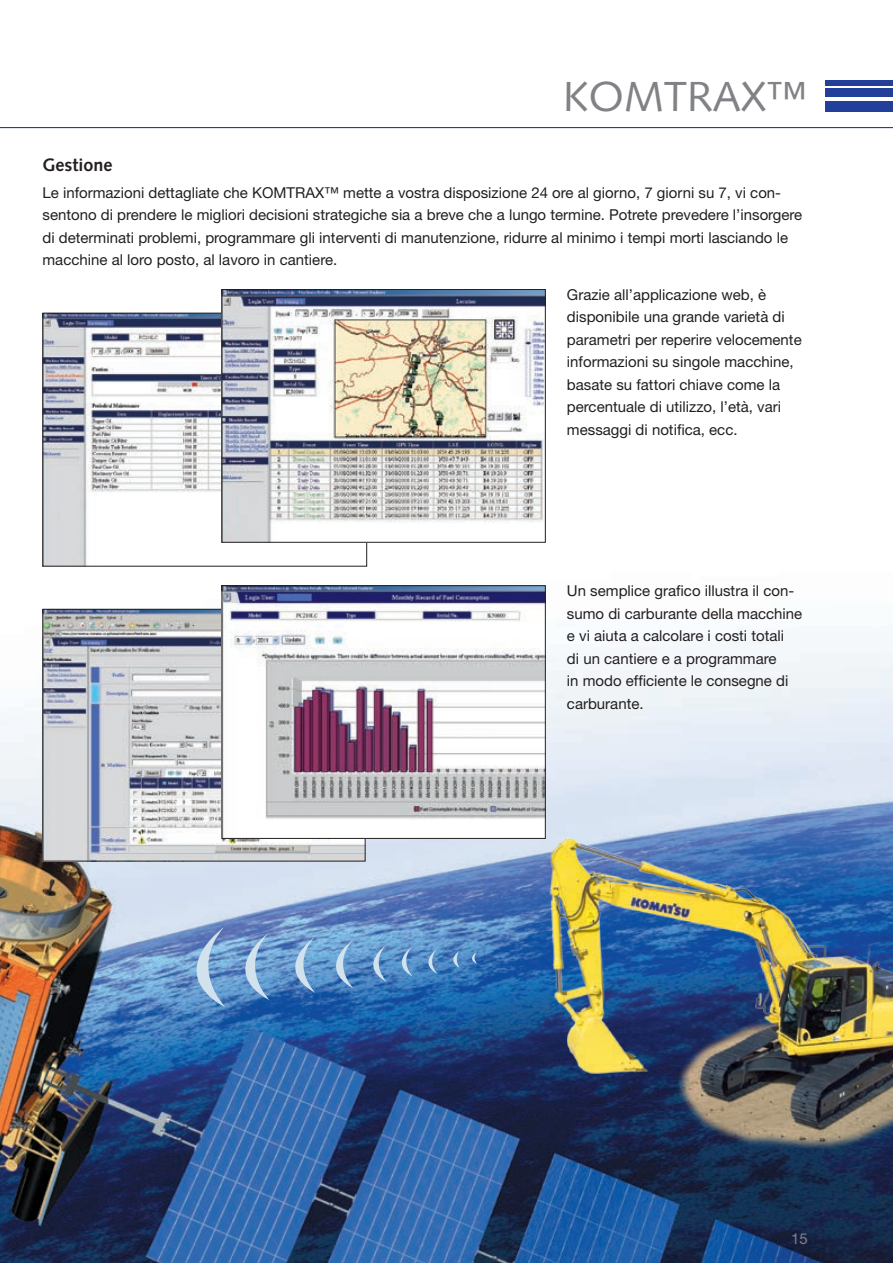
<style>
.page{position:relative;width:893px;height:1263px;background:#fff}
.page>*{position:absolute;margin:0;border:0;box-sizing:border-box;transform-origin:0 0}
.t1{font:42px "Syntax LTCE";color:#808285}
.t2{font:700 18px "Syntax LTCE";color:#231f20}
.t3{font:15px/22.5px "Helvetica Neue LT Pro";color:#231f20}
.t4{font:15px "Helvetica Neue LT Pro";color:#808285}
</style>
<div class="page">
<img style="left:0;top:527px;width:893px;height:736px">
<hr style="left:0;top:127px;width:893px;height:1px;background:#223f99">
<div style="left:825px;top:101px;width:68px;height:10px;background:#223f99"></div>
<div style="left:825px;top:89px;width:68px;height:8px;background:#223f99"></div>
<div style="left:825px;top:80px;width:68px;height:5px;background:#223f99"></div>
<svg style="left:161px;top:927px;width:276px;height:81px"></svg>
<svg style="left:446px;top:951px;width:14px;height:17px"></svg>
<svg style="left:466px;top:952px;width:11px;height:12px"></svg>
<img style="left:531px;top:812px;width:362px;height:345px">
<img style="left:45px;top:315px;width:320px;height:249px">
<img style="left:45px;top:611px;width:318px;height:248px">
<img style="left:224px;top:291px;width:320px;height:250px">
<div style="left:222px;top:289px;width:324px;height:254px;border:1px solid #231f20"></div>
<img style="left:224px;top:587px;width:320px;height:250px">
<div style="left:222px;top:585px;width:324px;height:254px;border:1px solid #231f20"></div>
<h1 class="t1" style="left:563px;top:72px;width:246px">KOMTRAX™</h1>
<p class="t2" style="left:43px;top:154px;width:71px">Gestione</p>
<p class="t3" style="left:43px;top:181px;width:761px">Le informazioni dettagliate che KOMTRAX™ mette a vostra disposizione 24 ore al giorno, 7 giorni su 7, vi con&shy;sentono di prendere le migliori decisioni strategiche sia a breve che a lungo termine. Potrete prevedere l’insorgere di determinati problemi, programmare gli interventi di manutenzione, ridurre al minimo i tempi morti lasciando le macchine al loro posto, al lavoro in cantiere.</p>
<p class="t3" style="left:567px;top:283px;width:236px">Grazie all’applicazione web, è disponibile una grande varietà di parametri per reperire velocemente informazioni su singole macchine, basate su fattori chiave come la percentuale di utilizzo, l’età, vari messaggi di notifica, ecc.</p>
<p class="t3" style="left:567px;top:579px;width:237px">Un semplice grafico illustra il con&shy;sumo di carburante della macchine e vi aiuta a calcolare i costi totali<br>di un cantiere e a programmare<br>in modo efficiente le consegne di carburante.</p>
<p class="t4" style="left:791px;top:1229px;width:18px">15</p>
</div>
